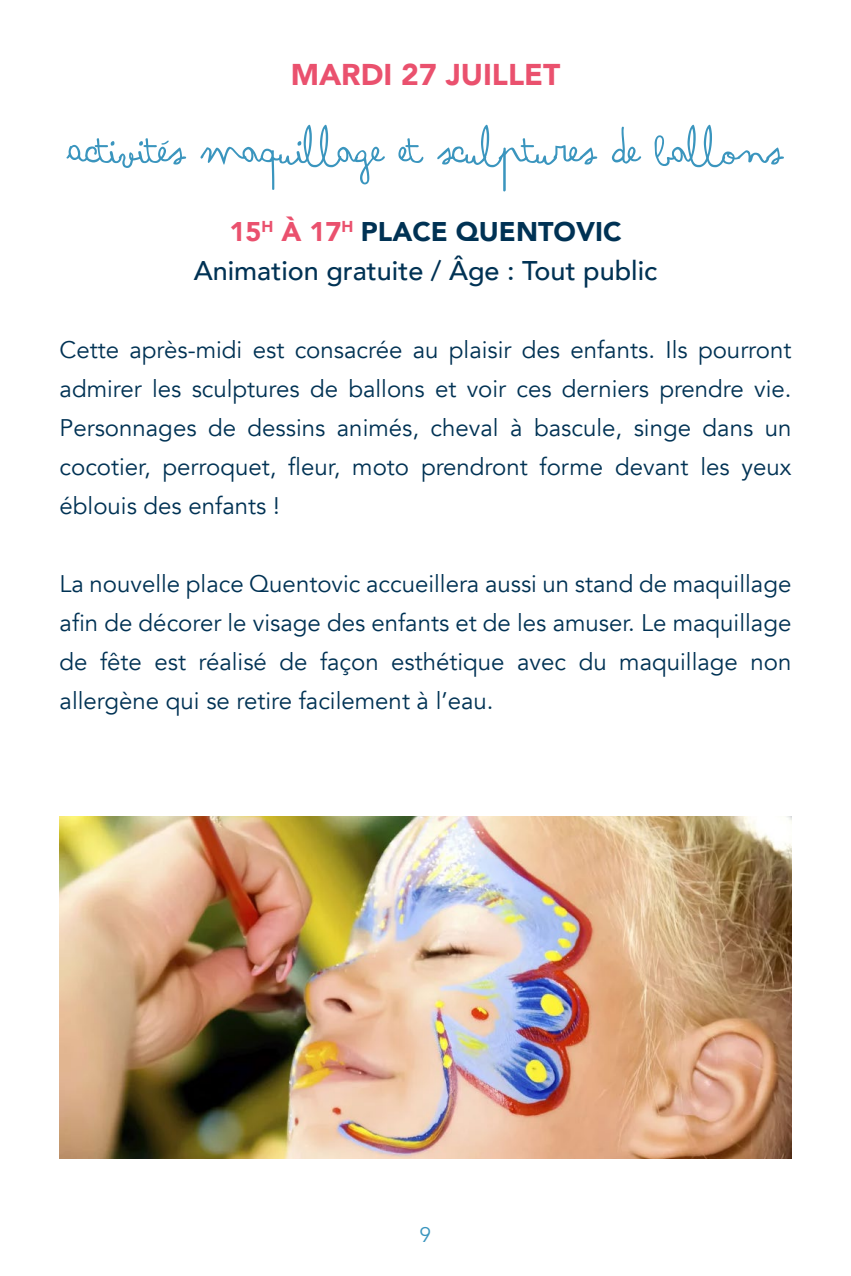
<style>
.page{position:relative;width:851px;height:1276px;background:#fff}
.page>*{position:absolute;margin:0;border:0;box-sizing:border-box;transform-origin:0 0}
.t1{font:66px "Arsenale White";letter-spacing:-.01em;color:#3a95be}
.t2{font:900 30px "Avenir";color:#ea516e}
.t3{font:500 27px/39px "Avenir";color:#003254;text-align:center}
.t4{font:24px/39px "Avenir";color:#003254;text-align:justify}
.t5{font:21px "Avenir";color:#3a95be}
.s1{font-weight:900;color:#ea516e}
.s2{font-weight:900}
</style>
<div class="page">
<img style="left:60px;top:816px;width:731px;height:342px">
<p class="t2" style="left:291px;top:49px;width:271px">MARDI 27 JUILLET</p>
<h1 class="t1" style="left:67px;top:102px;width:717px">Activités maquillage et sculptures de ballons</h1>
<p class="t3" style="left:194px;top:211px;width:465px"><span class="s1">15</span><sup>H</sup> <span class="s1">À 17</span><sup>H</sup> <span class="s2">PLACE QUENTOVIC<br></span>Animation gratuite / Âge : Tout public</p>
<p class="t4" style="left:60px;top:331px;width:733px">Cette après-midi est consacrée au plaisir des enfants. Ils pourront admirer les sculptures de ballons et voir ces derniers prendre vie.<br>Personnages de dessins animés, cheval à bascule, singe dans un cocotier, perroquet, fleur, moto prendront forme devant les yeux éblouis des enfants !</p>
<p class="t4" style="left:60px;top:565px;width:733px">La nouvelle place Quentovic accueillera aussi un stand de maquillage afin de décorer le visage des enfants et de les amuser. Le maquillage de fête est réalisé de façon esthétique avec du maquillage non allergène qui se retire facilement à l’eau.</p>
<p class="t5" style="left:419px;top:1222px;width:13px">9</p>
</div>
